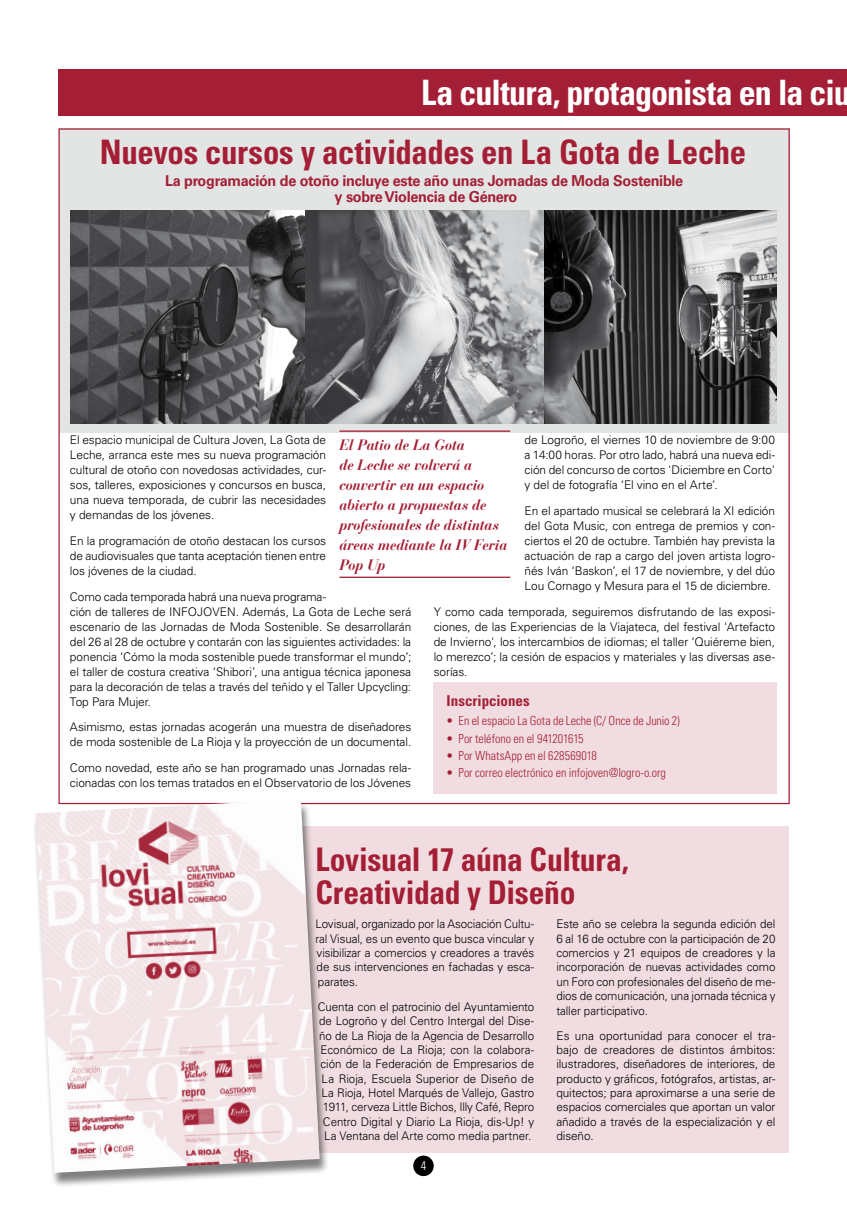
<style>
.page{position:relative;width:847px;height:1205px;background:#fff}
.page>*{position:absolute;margin:0;border:0;box-sizing:border-box;transform-origin:0 0}
.t1{font:700 condensed 35px "Univers LT Std";letter-spacing:-.025em;color:#fff}
.t2{font:700 condensed 33.75px "Univers LT Std";letter-spacing:-.01em;color:#a41f35}
.t3{font:700 condensed 32.5px/32.5px "Univers LT Std";letter-spacing:-.01em;color:#a41f35}
.t4{font:italic 700 15px/20px "Bauer Bodoni Std";letter-spacing:-.015em;color:#a41f35}
.t5{font:700 15px/16.2px "Univers LT Std";letter-spacing:-.02em;color:#a41f35;text-align:center;scale:.96 1}
.t6{font:700 condensed 15px "Univers LT Std";color:#a41f35}
.t7{font:300 condensed 12.5px "Univers LT Std";letter-spacing:-.005em;color:#a41f35}
.t8{font:300 condensed 12.5px "Univers LT Std";color:#fff}
.t9{font:300 11.88px/15px "Univers LT Std";letter-spacing:-.005em;color:#000;text-align:justify}
</style>
<div class="page">
<div style="left:59px;top:128px;width:730px;height:305px;background:#e3e4e4"></div>
<div style="left:58px;top:69px;width:789px;height:47px;background:#a41f35"></div>
<hr style="left:339px;top:430px;width:171px;height:2px;background:#a41f35">
<hr style="left:339px;top:577px;width:171px;height:1px;background:#a41f35">
<div style="left:433px;top:682px;width:343px;height:112px;background:#f1dde1"></div>
<div style="left:61px;top:826px;width:727px;height:327px;background:#f1dde1"></div>
<div style="left:33px;top:802px;width:297px;height:386px;background:#000;opacity:.5"></div>
<img style="left:35px;top:799px;width:285px;height:374px">
<img style="left:71px;top:210px;width:235px;height:214px">
<img style="left:306px;top:210px;width:470px;height:214px">
<div style="left:413px;top:1155px;width:21px;height:21px;background:#000;border-radius:50%"></div>
<h1 class="t1" style="left:421px;top:71px;width:431px">La cultura, protagonista en la ciu</h1>
<h2 class="t2" style="left:100px;top:131px;width:648px">Nuevos cursos y actividades en La Gota de Leche</h2>
<p class="t5" style="left:165px;top:172px;width:541px">La programación de otoño incluye este año unas Jornadas de Moda Sostenible y sobre Violencia de Género</p>
<p class="t9" style="left:70px;top:432px;width:258px">El espacio municipal de Cultura Joven, La Gota de Leche, arranca este mes su nueva programación cultural de otoño con novedosas actividades, cur&shy;sos, talleres, exposiciones y concursos en busca, una nueva temporada, de cubrir las necesidades y demandas de los jóvenes.</p>
<p class="t9" style="left:70px;top:533px;width:258px">En la programación de otoño destacan los cursos de audiovisuales que tanta aceptación tienen entre los jóvenes de la ciudad.</p>
<p class="t9" style="left:70px;top:589px;width:343px;text-align:left">Como cada temporada habrá una nueva programa-<br>ción de talleres de INFOJOVEN. Además, La Gota de Leche será escenario de las Jornadas de Moda Sostenible. Se desarrollarán del 26 al 28 de octubre y contarán con las siguientes actividades: la ponencia ‘Cómo la moda sostenible puede transformar el mundo’; el taller de costura creativa ‘Shibori’, una antigua técnica japonesa para la decoración de telas a través del teñido y el Taller Upcycling:<br>Top Para Mujer.</p>
<p class="t9" style="left:70px;top:719px;width:343px">Asimismo, estas jornadas acogerán una muestra de diseñadores de moda sostenible de La Rioja y la proyección de un documental.</p>
<p class="t9" style="left:70px;top:760px;width:343px">Como novedad, este año se han programado unas Jornadas rela&shy;cionadas con los temas tratados en el Observatorio de los Jóvenes</p>
<p class="t9" style="left:525px;top:432px;width:252px">de Logroño, el viernes 10 de noviembre de 9:00 a 14:00 horas. Por otro lado, habrá una nueva edi&shy;ción del concurso de cortos 'Diciembre en Corto' y del de fotografía ‘El vino en el Arte’.</p>
<p class="t9" style="left:525px;top:503px;width:252px">En el apartado musical se celebrará la XI edición del Gota Music, con entrega de premios y con&shy;ciertos el 20 de octubre. También hay prevista la actuación de rap a cargo del joven artista logro&shy;ñés Iván ‘Baskon’, el 17 de noviembre, y del dúo Lou Cornago y Mesura para el 15 de diciembre.</p>
<p class="t9" style="left:434px;top:604px;width:343px">Y como cada temporada, seguiremos disfrutando de las exposi&shy;ciones, de las Experiencias de la Viajateca, del festival 'Artefacto de Invierno', los intercambios de idiomas; el taller ‘Quiéreme bien, lo merezco’; la cesión de espacios y materiales y las diversas ase&shy;sorías.</p>
<p class="t4" style="left:339px;top:434px;width:170px">El Patio de La Gota<br>de Leche se volverá a convertir en un espacio abierto a propuestas de profesionales de distintas áreas mediante la IV Feria<br>Pop Up</p>
<p class="t6" style="left:447px;top:692px;width:85px">Inscripciones</p>
<p class="t7" style="left:446px;top:713px;width:235px">• En el espacio La Gota de Leche (C/ Once de Junio 2)</p>
<p class="t7" style="left:446px;top:731px;width:139px">• Por teléfono en el 941201615</p>
<p class="t7" style="left:446px;top:748px;width:152px">• Por WhatsApp en el 628569018</p>
<p class="t7" style="left:446px;top:765px;width:221px">• Por correo electrónico en infojoven@logro-o.org</p>
<h3 class="t3" style="left:315px;top:843px;width:315px">Lovisual 17 aúna Cultura,<br>Creatividad y Diseño</h3>
<p class="t9" style="left:315px;top:917px;width:220px;line-height:14.4px">Lovisual, organizado por la Asociación Cultu&shy;ral Visual, es un evento que busca vincular y visibilizar a comercios y creadores a través de sus intervenciones en fachadas y esca&shy;parates.</p>
<p class="t9" style="left:318px;top:999px;width:218px;line-height:14.4px;text-align:center">Cuenta con el patrocinio del Ayuntamiento de Logroño y del Centro Intergal del Dise&shy;ño de La Rioja de la Agencia de Desarrollo Económico de La Rioja; con la colabora&shy;ción de la Federación de Empresarios de La Rioja, Escuela Superior de Diseño de La Rioja, Hotel Marqués de Vallejo, Gastro 1911, cerveza Little Bichos, Illy Café, Repro Centro Digital y Diario La Rioja, dis-Up! y La Ventana del Arte como media partner.</p>
<p class="t9" style="left:556px;top:917px;width:221px;line-height:14.4px">Este año se celebra la segunda edición del 6 al 16 de octubre con la participación de 20 comercios y 21 equipos de creadores y la incorporación de nuevas actividades como un Foro con profesionales del diseño de me&shy;dios de comunicación, una jornada técnica y taller participativo.</p>
<p class="t9" style="left:556px;top:1028px;width:221px;line-height:14.4px">Es una oportunidad para conocer el tra&shy;bajo de creadores de distintos ámbitos: ilustradores, diseñadores de interiores, de producto y gráficos, fotógrafos, artistas, ar&shy;quitectos; para aproximarse a una serie de espacios comerciales que aportan un valor añadido a través de la especialización y el diseño.</p>
<p class="t8" style="left:421px;top:1158px;width:7px">4</p>
</div>
